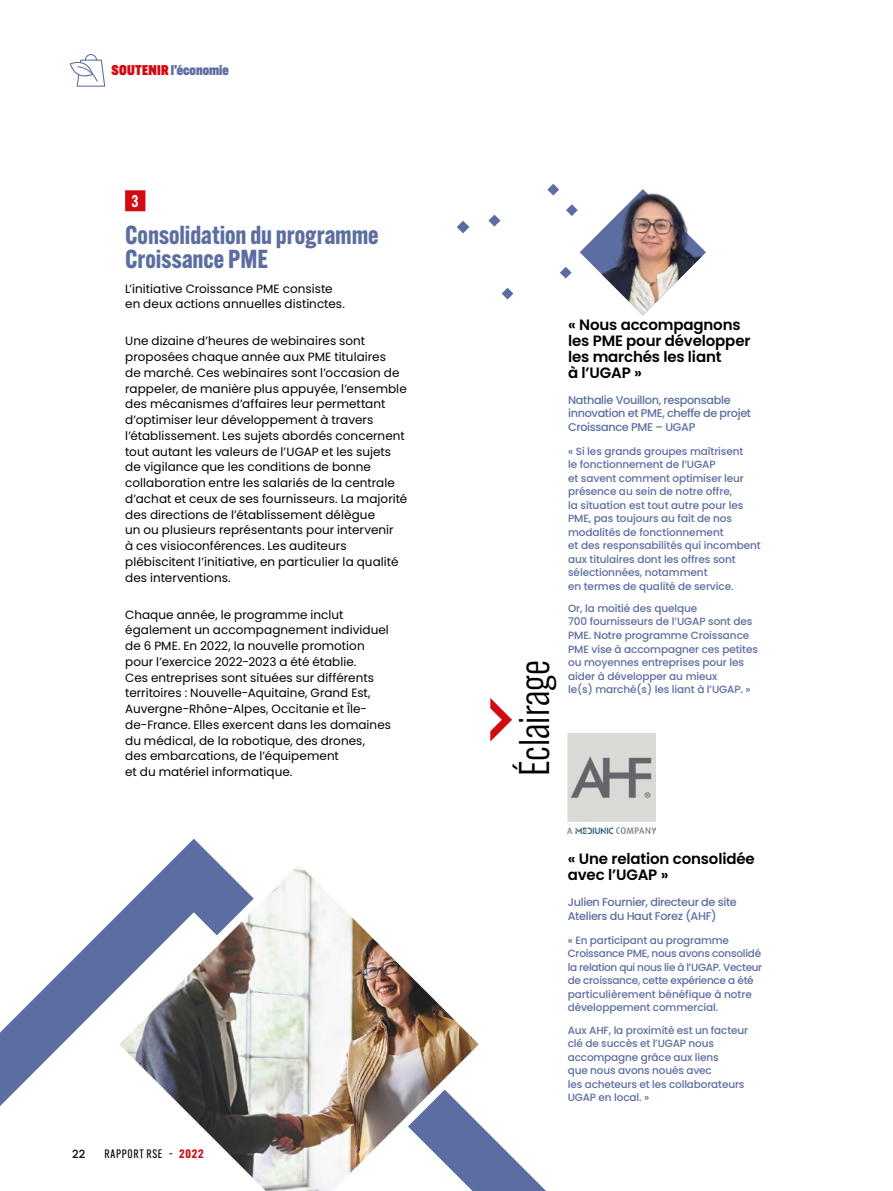
<style>
.page{position:relative;width:893px;height:1191px;background:#fff}
.page>*{position:absolute;margin:0;border:0;box-sizing:border-box;transform-origin:0 0}
.H3_Eclairage{font:42px "Alternate Gothic ATF";color:#000}
.H3_sous-titre_Bold_17{font:700 25.5px/24px "Alternate Gothic ATF";color:#5c6ea1}
.Etiquette_rouge__7pt{font:600 16.5px "Alternate Gothic ATF";color:#fff}
.Eclairage_Verbatim_10{font:600 15px/15.8px "Poppins";letter-spacing:-.01em;color:#000}
.t1{font:900 13.8px "Alternate Gothic ATF";letter-spacing:.01em;color:#5c6ea1}
.Focus_texte_8{font:12px/15.8px "Poppins";letter-spacing:.005em;color:#000}
.t2{font:12px "Alternate Gothic ATF";letter-spacing:.06em;color:#000}
.Eclairage_Nom__fonction_7_5{font:500 11.25px/13.5px "Poppins";letter-spacing:-.03em;color:#5c6ea1}
.t3{font:500 11.25px "Poppins";color:#000}
.Eclairage_Texte_7{font:500 10.5px/13.5px "Poppins";letter-spacing:-.01em;color:#5c6ea1}
.s1{color:#d20a11}
.s2{font-weight:700;color:#d20a11}
</style>
<div class="page">
<svg style="left:70px;top:54px;width:35px;height:33px"></svg>
<svg style="left:457px;top:221px;width:12px;height:12px"></svg>
<svg style="left:488px;top:215px;width:12px;height:12px"></svg>
<svg style="left:547px;top:184px;width:33px;height:95px"></svg>
<svg style="left:502px;top:288px;width:11px;height:11px"></svg>
<svg style="left:0;top:821px;width:655px;height:370px"></svg>
<img style="left:102px;top:847px;width:394px;height:344px">
<svg style="left:490px;top:698px;width:22px;height:43px"></svg>
<div style="left:125px;top:190px;width:20px;height:21px;background:#d20a11"></div>
<img style="left:580px;top:189px;width:126px;height:126px">
<img style="left:568px;top:733px;width:88px;height:100px">
<p class="t1" style="left:112px;top:62px;width:119px"><span class="s1">SOUTENIR</span> l’économie</p>
<p class="Etiquette_rouge__7pt" style="left:132px;top:191px;width:9px">3</p>
<h3 class="H3_sous-titre_Bold_17" style="left:125px;top:223px;width:255px">Consolidation du programme<br>Croissance PME</h3>
<p class="Focus_texte_8" style="left:125px;top:280px;width:221px">L’initiative Croissance PME consiste en deux actions annuelles distinctes.</p>
<p class="Focus_texte_8" style="left:125px;top:333px;width:284px">Une dizaine d’heures de webinaires sont proposées chaque année aux PME titulaires<br>de marché. Ces webinaires sont l’occasion de rappeler, de manière plus appuyée, l’ensemble des mécanismes d’affaires leur permettant d’optimiser leur développement à travers l’établissement. Les sujets abordés concernent tout autant les valeurs de l’UGAP et les sujets de vigilance que les conditions de bonne collaboration entre les salariés de la centrale d’achat et ceux de ses fournisseurs. La majorité des directions de l’établissement délègue<br>un ou plusieurs représentants pour intervenir<br>à ces visioconférences. Les auditeurs plébiscitent l’initiative, en particulier la qualité des interventions.</p>
<p class="Focus_texte_8" style="left:125px;top:606px;width:267px">Chaque année, le programme inclut également un accompagnement individuel de 6 PME. En 2022, la nouvelle promotion pour l’exercice 2022-2023 a été établie.<br>Ces entreprises sont situées sur différents territoires : Nouvelle-Aquitaine, Grand Est, Auvergne-Rhône-Alpes, Occitanie et Île&shy;de-France. Elles exercent dans les domaines du médical, de la robotique, des drones,<br>des embarcations, de l’équipement<br>et du matériel informatique.</p>
<p class="t3" style="left:72px;top:1147px;width:14px">22</p>
<p class="t2" style="left:105px;top:1146px;width:101px">RAPPORT RSE – <span class="s2">2022</span></p>
<p class="H3_Eclairage" style="left:509px;top:776px;width:118px;rotate:-90deg">Éclairage</p>
<p class="Eclairage_Verbatim_10" style="left:568px;top:317px;width:184px">« Nous accompagnons les PME pour développer les marchés les liant<br>à l’UGAP »</p>
<p class="Eclairage_Nom__fonction_7_5" style="left:568px;top:393px;width:185px">Nathalie Vouillon, responsable innovation et PME, cheffe de projet<br>Croissance PME – UGAP</p>
<p class="Eclairage_Texte_7" style="left:568px;top:444px;width:194px">« Si les grands groupes maîtrisent<br>le fonctionnement de l’UGAP<br>et savent comment optimiser leur présence au sein de notre offre,<br>la situation est tout autre pour les<br>PME, pas toujours au fait de nos modalités de fonctionnement<br>et des responsabilités qui incombent aux titulaires dont les offres sont sélectionnées, notamment<br>en termes de qualité de service.</p>
<p class="Eclairage_Texte_7" style="left:568px;top:601px;width:191px">Or, la moitié des quelque<br>700 fournisseurs de l’UGAP sont des<br>PME. Notre programme Croissance<br>PME vise à accompagner ces petites ou moyennes entreprises pour les aider à développer au mieux<br>le(s) marché(s) les liant à l’UGAP. »</p>
<p class="Eclairage_Verbatim_10" style="left:568px;top:851px;width:188px">« Une relation consolidée avec l’UGAP »</p>
<p class="Eclairage_Nom__fonction_7_5" style="left:568px;top:895px;width:171px">Julien Fournier, directeur de site<br>Ateliers du Haut Forez (AHF)</p>
<p class="Eclairage_Texte_7" style="left:568px;top:933px;width:196px">« En participant au programme Croissance PME, nous avons consolidé la relation qui nous lie à l’UGAP. Vecteur de croissance, cette expérience a été particulièrement bénéfique à notre développement commercial.</p>
<p class="Eclairage_Texte_7" style="left:568px;top:1023px;width:182px">Aux AHF, la proximité est un facteur clé de succès et l’UGAP nous accompagne grâce aux liens<br>que nous avons noués avec<br>les acheteurs et les collaborateurs<br>UGAP en local. »</p>
</div>
